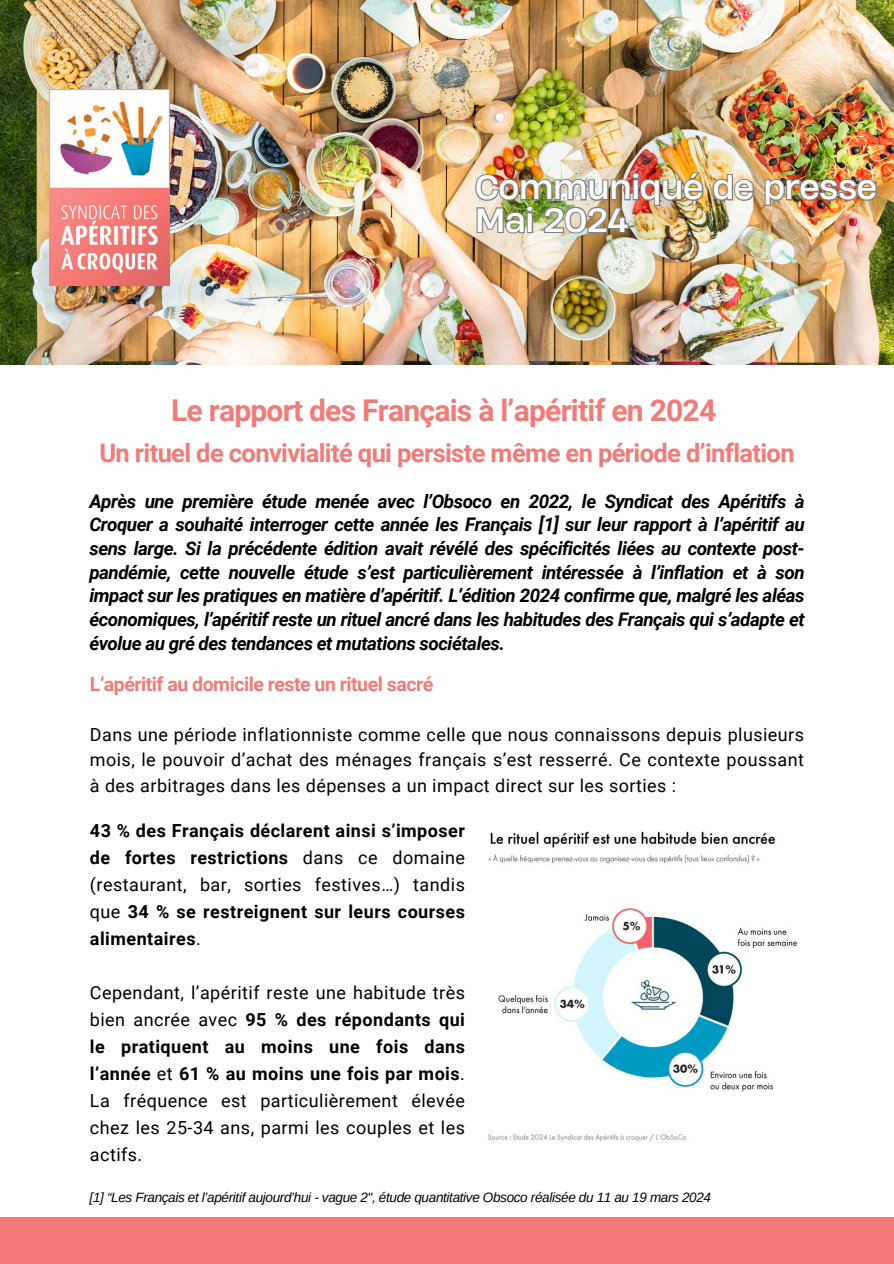
<style>
.page{position:relative;width:894px;height:1264px;background:#fff}
.page>*{position:absolute;margin:0;border:0;box-sizing:border-box;transform-origin:0 0}
.t1{font:31.5px/32.7px "Heading Now 74";letter-spacing:-.01em;color:#fff}
.t2{font:700 30px "Roboto";letter-spacing:-.025em;color:#f37a76}
.t3{font:700 25.5px "Roboto";letter-spacing:-.025em;color:#f37a76}
.t4{font:700 19.5px "Roboto";letter-spacing:-.025em;color:#f37a76}
.t5{font:italic 700 18.75px/23.7px "Roboto";letter-spacing:-.025em;color:#000001;text-align:justify}
.t6{font:18px/27px "Roboto";letter-spacing:.025em;color:#000;text-align:justify}
.t7{font:18px/25.8px "Roboto";letter-spacing:.025em;color:#000001;text-align:justify}
.t8{font:700 18px/27px "Roboto";letter-spacing:.025em;color:#000;text-align:justify}
.t9{font:italic 13.5px "Arimo";letter-spacing:-.025em;color:#000}
.s1{font-weight:400}
.s2{font-weight:700}
</style>
<div class="page">
<div style="left:0;top:1216px;width:893px;height:47px;background:#f37a76"></div>
<img style="left:0;top:0;width:893px;height:364px">
<img style="left:50px;top:89px;width:119px;height:196px">
<img style="left:474px;top:171px;width:404px;height:66px">
<img style="left:488px;top:831px;width:309px;height:311px">
<h4 class="t1" style="left:475px;top:170px;width:403px">Communiqué de presse<br>Mai 2024</h4>
<h1 class="t2" style="left:171px;top:393px;width:546px">Le rapport des Français à l’apéritif en 2024</h1>
<h1 class="t3" style="left:99px;top:438px;width:696px">Un rituel de convivialité qui persiste même en période d’inflation</h1>
<h2 class="t5" style="left:89px;top:489px;width:716px">Après une première étude menée avec l’Obsoco en 2022, le Syndicat des Apéritifs à Croquer a souhaité interroger cette année les Français [1] sur leur rapport à l’apéritif au sens large. Si la précédente édition avait révélé des spécificités liées au contexte post&shy;pandémie, cette nouvelle étude s’est particulièrement intéressée à l’inflation et à son impact sur les pratiques en matière d’apéritif. L’édition 2024 confirme que, malgré les aléas économiques, l’apéritif reste un rituel ancré dans les habitudes des Français qui s’adapte et évolue au gré des tendances et mutations sociétales.</h2>
<h3 class="t4" style="left:90px;top:673px;width:345px">L’apéritif au domicile reste un rituel sacré</h3>
<h3 class="t7" style="left:90px;top:721px;width:715px">Dans une période inflationniste comme celle que nous connaissons depuis plusieurs mois, le pouvoir d’achat des ménages français s’est resserré. Ce contexte poussant à des arbitrages dans les dépenses a un impact direct sur les sorties :</h3>
<p class="t8" style="left:90px;top:817px;width:376px">43 % des Français déclarent ainsi s’imposer de fortes restrictions <span class="s1">dans ce domaine (restaurant, bar, sorties festives…) tandis que</span> 34 % se restreignent sur leurs courses alimentaires<span class="s1">.</span></p>
<p class="t6" style="left:90px;top:979px;width:376px">Cependant, l’apéritif reste une habitude très bien ancrée avec <span class="s2">95 % des répondants qui le pratiquent au moins une fois dans l’année</span> et <span class="s2">61 % au moins une fois par mois</span>.<br>La fréquence est particulièrement élevée chez les 25-34 ans, parmi les couples et les actifs.</p>
<h4 class="t9" style="left:90px;top:1189px;width:622px">[1] “Les Français et l’apéritif aujourd’hui - vague 2", étude quantitative Obsoco réalisée du 11 au 19 mars 2024</h4>
</div>
